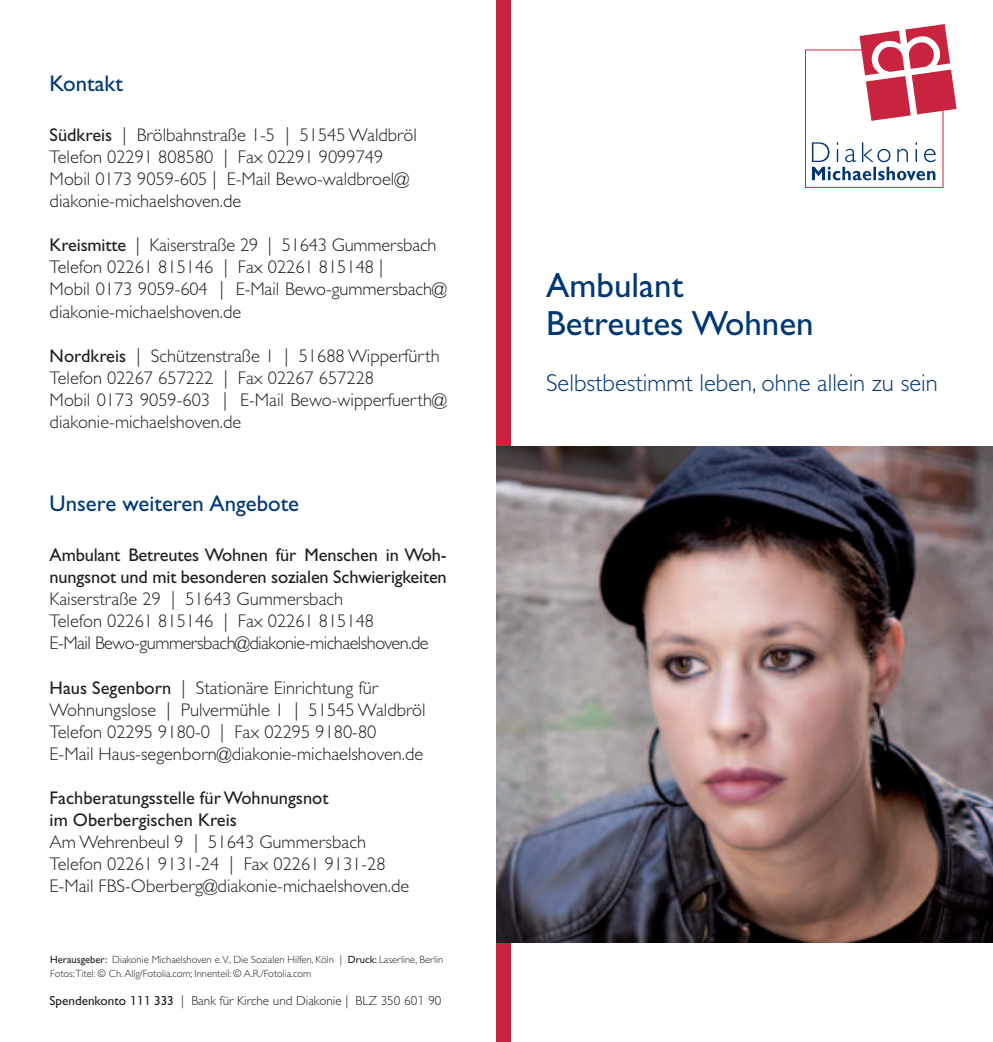
<style>
.page{position:relative;width:993px;height:1042px;background:#fff}
.page>*{position:absolute;margin:0;border:0;box-sizing:border-box;transform-origin:0 0}
.H1_Titel_Headline{font:35px "Gill Sans Std";color:#013874}
.H2_Titel_Subline{font:300 24.5px "Gill Sans Std";color:#013874}
.H3_Fließtext_Headlin{font:22.75px "Gill Sans Std";color:#013874}
.P_Fließtext{font:300 18.38px/22.1px "Gill Sans Std";color:#231f20}
.P_Fließtext-2{font:18.38px/22.1px "Gill Sans Std";letter-spacing:-.01em;color:#231f20}
.P_Fließtext-3{font:300 18.38px "Gill Sans Std";letter-spacing:-.03em;color:#231f20}
.P_Spendenkonto{font:300 13.12px "Gill Sans Std";color:#231f20}
.H2_Titel_Subline-2{font:300 10.5px "Gill Sans Std";color:#231f20}
.s1{font-weight:400}
.s2{font-family:"Futura";font-weight:500;font-size:11.9px}
.s3{font-family:"Futura";font-size:11.9px}
</style>
<div class="page">
<div style="left:496px;top:0;width:15px;height:1042px;background:#c8233f"></div>
<svg style="left:805px;top:24px;width:151px;height:164px"></svg>
<img style="left:496px;top:446px;width:496px;height:497px">
<h3 class="H3_Fließtext_Headlin" style="left:50px;top:70px;width:75px">Kontakt</h3>
<p class="P_Fließtext" style="left:50px;top:124px;width:368px"><span class="s1">Südkreis</span> | Brölbahnstraße 1-5 | 51545 Waldbröl</p>
<p class="P_Fließtext" style="left:50px;top:146px;width:335px">Telefon 02291 808580 | Fax 02291 9099749</p>
<p class="P_Fließtext" style="left:50px;top:168px;width:361px">Mobil 0173 9059-605 | E-Mail Bewo-waldbroel@</p>
<p class="P_Fließtext" style="left:50px;top:190px;width:193px">diakonie-michaelshoven.de</p>
<p class="P_Fließtext" style="left:50px;top:234px;width:388px"><span class="s1">Kreismitte</span> | Kaiserstraße 29 | 51643 Gummersbach</p>
<p class="P_Fließtext" style="left:50px;top:256px;width:335px">Telefon 02261 815146 | Fax 02261 815148 |</p>
<p class="P_Fließtext" style="left:50px;top:278px;width:398px">Mobil 0173 9059-604 | E-Mail Bewo-gummersbach@ diakonie-michaelshoven.de</p>
<p class="P_Fließtext" style="left:50px;top:345px;width:391px"><span class="s1">Nordkreis</span> | Schützenstraße 1 | 51688 Wipperfürth</p>
<p class="P_Fließtext" style="left:50px;top:367px;width:326px">Telefon 02267 657222 | Fax 02267 657228</p>
<p class="P_Fließtext" style="left:50px;top:389px;width:398px">Mobil 0173 9059-603 | E-Mail Bewo-wipperfuerth@ diakonie-michaelshoven.de</p>
<h3 class="H3_Fließtext_Headlin" style="left:50px;top:490px;width:251px">Unsere weiteren Angebote</h3>
<p class="P_Fließtext-2" style="left:50px;top:544px;width:398px">Ambulant Betreutes Wohnen für Menschen in Woh&shy;nungsnot und mit besonderen sozialen Schwierigkeiten</p>
<p class="P_Fließtext" style="left:50px;top:588px;width:295px">Kaiserstraße 29 | 51643 Gummersbach</p>
<p class="P_Fließtext" style="left:50px;top:610px;width:326px">Telefon 02261 815146 | Fax 02261 815148</p>
<p class="P_Fließtext-3" style="left:50px;top:633px;width:380px">E-Mail Bewo-gummersbach@diakonie-michaelshoven.de</p>
<p class="P_Fließtext" style="left:50px;top:676px;width:330px"><span class="s1">Haus Segenborn</span> | Stationäre Einrichtung für</p>
<p class="P_Fließtext" style="left:50px;top:698px;width:377px">Wohnungslose | Pulvermühle 1 | 51545 Waldbröl</p>
<p class="P_Fließtext" style="left:50px;top:720px;width:328px">Telefon 02295 9180-0 | Fax 02295 9180-80</p>
<p class="P_Fließtext" style="left:50px;top:743px;width:375px">E-Mail Haus-segenborn@diakonie-michaelshoven.de</p>
<p class="P_Fließtext-2" style="left:50px;top:787px;width:280px">Fachberatungsstelle für Wohnungsnot</p>
<p class="P_Fließtext-2" style="left:50px;top:809px;width:189px">im Oberbergischen Kreis</p>
<p class="P_Fließtext" style="left:50px;top:831px;width:318px">Am Wehrenbeul 9 | 51643 Gummersbach</p>
<p class="P_Fließtext" style="left:50px;top:853px;width:337px">Telefon 02261 9131-24 | Fax 02261 9131-28</p>
<p class="P_Fließtext" style="left:50px;top:875px;width:361px">E-Mail FBS-Oberberg@diakonie-michaelshoven.de</p>
<p class="H2_Titel_Subline-2" style="left:50px;top:953px;width:394px"><span class="s1">Herausgeber:</span> Diakonie Michaelshoven e.V., Die Sozialen Hilfen, Köln | <span class="s1">Druck:</span> Laserline, Berlin</p>
<h2 class="H2_Titel_Subline-2" style="left:50px;top:967px;width:262px">Fotos:Titel: © Ch. Allg/Fotolia.com; Innenteil: © A.R./Fotolia.com</h2>
<p class="P_Spendenkonto" style="left:50px;top:993px;width:393px"><span class="s1">Spendenkonto</span> <span class="s2">111</span> <span class="s1">333</span> | Bank für Kirche und Diakonie | BLZ 350 60<span class="s3">1</span> 90</p>
<h1 class="H1_Titel_Headline" style="left:546px;top:265px;width:139px">Ambulant</h1>
<h1 class="H1_Titel_Headline" style="left:546px;top:303px;width:269px">Betreutes Wohnen</h1>
<h2 class="H2_Titel_Subline" style="left:546px;top:369px;width:393px">Selbstbestimmt leben, ohne allein zu sein</h2>
</div>
